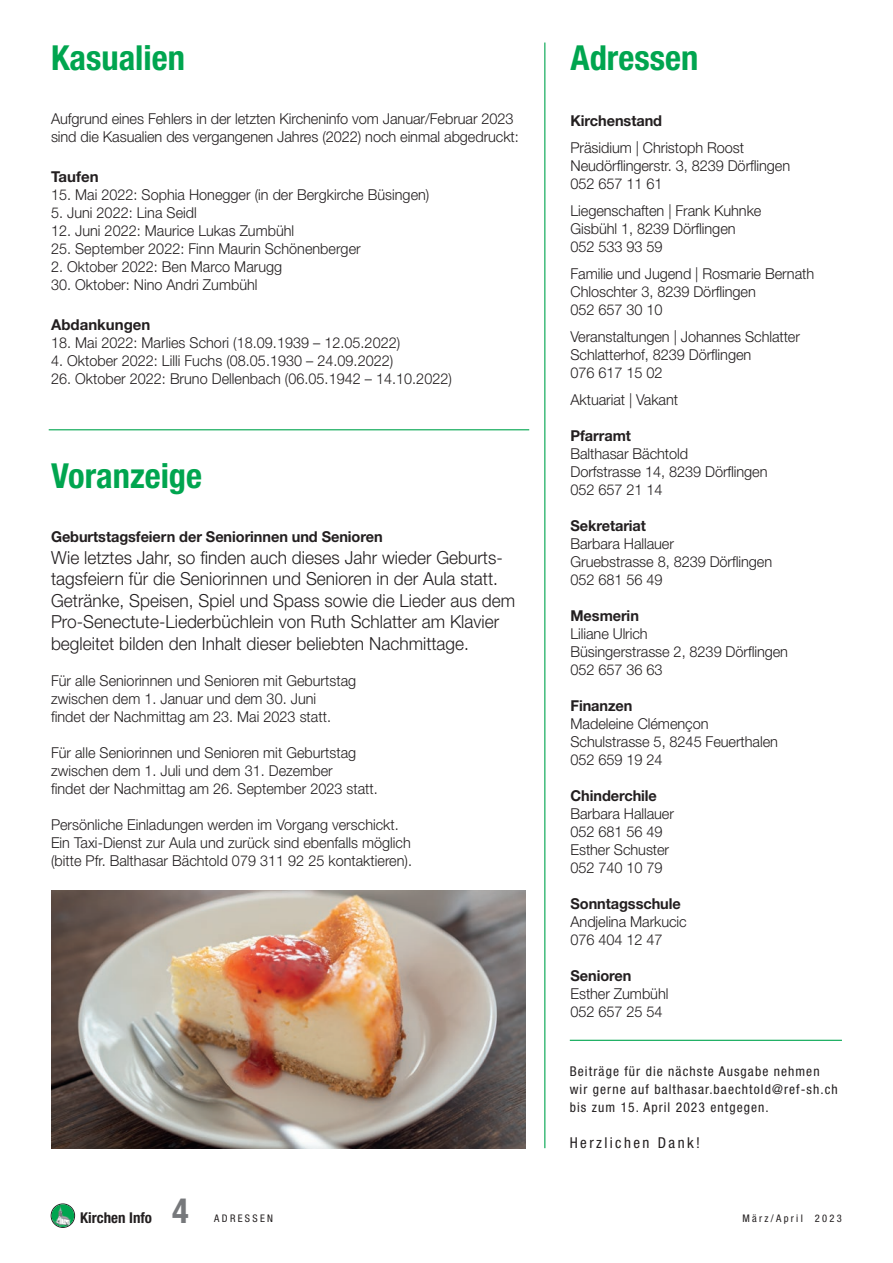
<style>
.page{position:relative;width:893px;height:1263px;background:#fff}
.page>*{position:absolute;margin:0;border:0;box-sizing:border-box;transform-origin:0 0}
.haupttitel{font:700 condensed 34.5px "Helvetica Neue LT Pro";color:#00a54f}
.t1{font:700 condensed 34.5px "Helvetica Neue LT Pro";color:#76787b}
.fliesstext{font:300 18px/21.6px "Helvetica Neue LT Pro";color:#231f20;scale:.96 1}
.fliesstext-2{font:300 15px/18px "Helvetica Neue LT Pro";letter-spacing:-.005em;color:#231f20}
.fliesstext-3{font:300 15px "Helvetica Neue LT Pro";letter-spacing:-.005em;color:#231f20;scale:.96 1}
.fliesstext-4{font:700 15px "Helvetica Neue LT Pro";letter-spacing:-.005em;color:#231f20}
.Datum{font:700 15px "Helvetica Neue LT Pro";color:#231f20}
.auszeichnung1{font:condensed 15px "Helvetica Neue LT Pro";letter-spacing:.16em;color:#231f20}
.t2{font:700 condensed 15px "Helvetica Neue LT Pro";color:#231f20}
.auszeichnung1-2{font:condensed 13.5px/18px "Helvetica Neue LT Pro";letter-spacing:.08em;color:#231f20}
.auszeichnung1-3{font:condensed 10.5px "Helvetica Neue LT Pro";letter-spacing:.22em;color:#231f20}
</style>
<div class="page">
<hr style="left:544px;top:43px;width:1px;height:1105px;background:#00a54f">
<hr style="left:570px;top:1040px;width:272px;height:1px;background:#00a54f">
<hr style="left:49px;top:429px;width:480px;height:1px;background:#00a54f">
<img style="left:51px;top:890px;width:475px;height:258px">
<div style="left:51px;top:1204px;width:24px;height:23px;border:1px solid #231f20;border-radius:50%"></div>
<img style="left:52px;top:1204px;width:22px;height:22px">
<p class="haupttitel" style="left:51px;top:37px;width:136px">Kasualien</p>
<p class="fliesstext-2" style="left:51px;top:110px;width:469px">Aufgrund eines Fehlers in der letzten Kircheninfo vom Januar/Februar 2023 sind die Kasualien des vergangenen Jahres (2022) noch einmal abgedruckt:</p>
<p class="Datum" style="left:51px;top:167px;width:49px">Taufen</p>
<p class="fliesstext-3" style="left:51px;top:185px;width:396px">15. Mai 2022: Sophia Honegger (in der Bergkirche Büsingen)</p>
<p class="fliesstext-3" style="left:51px;top:203px;width:153px">5. Juni 2022: Lina Seidl</p>
<p class="fliesstext-3" style="left:51px;top:221px;width:255px">12. Juni 2022: Maurice Lukas Zumbühl</p>
<p class="fliesstext-3" style="left:51px;top:239px;width:324px">25. September 2022: Finn Maurin Schönenberger</p>
<p class="fliesstext-3" style="left:51px;top:257px;width:242px">2. Oktober 2022: Ben Marco Marugg</p>
<p class="fliesstext-3" style="left:51px;top:275px;width:217px">30. Oktober: Nino Andri Zumbühl</p>
<p class="Datum" style="left:51px;top:315px;width:101px">Abdankungen</p>
<p class="fliesstext-3" style="left:51px;top:333px;width:365px">18. Mai 2022: Marlies Schori (18.09.1939 – 12.05.2022)</p>
<p class="fliesstext-3" style="left:51px;top:351px;width:358px">4. Oktober 2022: Lilli Fuchs (08.05.1930 – 24.09.2022)</p>
<p class="fliesstext-3" style="left:51px;top:369px;width:419px">26. Oktober 2022: Bruno Dellenbach (06.05.1942 – 14.10.2022)</p>
<p class="haupttitel" style="left:51px;top:455px;width:153px">Voranzeige</p>
<p class="fliesstext-4" style="left:51px;top:527px;width:333px">Geburtstagsfeiern der Seniorinnen und Senioren</p>
<p class="fliesstext" style="left:51px;top:546px;width:485px">Wie letztes Jahr, so finden auch dieses Jahr wieder Geburts&shy;tagsfeiern für die Seniorinnen und Senioren in der Aula statt.<br>Getränke, Speisen, Spiel und Spass sowie die Lieder aus dem Pro-Senectute-Liederbüchlein von Ruth Schlatter am Klavier begleitet bilden den Inhalt dieser beliebten Nachmittage.</p>
<p class="fliesstext-3" style="left:51px;top:671px;width:319px">Für alle Seniorinnen und Senioren mit Geburtstag</p>
<p class="fliesstext-3" style="left:51px;top:689px;width:278px">zwischen dem 1. Januar und dem 30. Juni</p>
<p class="fliesstext-3" style="left:51px;top:707px;width:293px">findet der Nachmittag am 23. Mai 2023 statt.</p>
<p class="fliesstext-3" style="left:51px;top:743px;width:319px">Für alle Seniorinnen und Senioren mit Geburtstag</p>
<p class="fliesstext-3" style="left:51px;top:761px;width:295px">zwischen dem 1. Juli und dem 31. Dezember</p>
<p class="fliesstext-3" style="left:51px;top:779px;width:342px">findet der Nachmittag am 26. September 2023 statt.</p>
<p class="fliesstext-3" style="left:51px;top:815px;width:364px">Persönliche Einladungen werden im Vorgang verschickt.</p>
<p class="fliesstext-3" style="left:51px;top:833px;width:376px">Ein Taxi-Dienst zur Aula und zurück sind ebenfalls möglich</p>
<p class="fliesstext-3" style="left:51px;top:851px;width:378px">(bitte Pfr. Balthasar Bächtold 079 311 92 25 kontaktieren).</p>
<p class="haupttitel" style="left:570px;top:37px;width:129px">Adressen</p>
<p class="fliesstext-4" style="left:570px;top:112px;width:93px">Kirchenstand</p>
<p class="fliesstext-2" style="left:570px;top:139px;width:175px">Präsidium | Christoph Roost</p>
<p class="fliesstext-2" style="left:570px;top:157px;width:221px">Neudörflingerstr. 3, 8239 Dörflingen</p>
<p class="fliesstext-2" style="left:570px;top:175px;width:94px">052 657 11 61</p>
<p class="fliesstext-2" style="left:570px;top:202px;width:192px">Liegenschaften | Frank Kuhnke</p>
<p class="fliesstext-2" style="left:570px;top:220px;width:167px">Gisbühl 1, 8239 Dörflingen</p>
<p class="fliesstext-2" style="left:570px;top:238px;width:94px">052 533 93 59</p>
<p class="fliesstext-2" style="left:570px;top:265px;width:245px">Familie und Jugend | Rosmarie Bernath</p>
<p class="fliesstext-2" style="left:570px;top:283px;width:187px">Chloschter 3, 8239 Dörflingen</p>
<p class="fliesstext-2" style="left:570px;top:301px;width:94px">052 657 30 10</p>
<p class="fliesstext-2" style="left:570px;top:328px;width:231px">Veranstaltungen | Johannes Schlatter</p>
<p class="fliesstext-2" style="left:570px;top:346px;width:182px">Schlatterhof, 8239 Dörflingen</p>
<p class="fliesstext-2" style="left:570px;top:364px;width:94px">076 617 15 02</p>
<p class="fliesstext-2" style="left:570px;top:391px;width:109px">Aktuariat | Vakant</p>
<p class="fliesstext-4" style="left:570px;top:427px;width:62px">Pfarramt</p>
<p class="fliesstext-2" style="left:570px;top:445px;width:119px">Balthasar Bächtold</p>
<p class="fliesstext-2" style="left:570px;top:463px;width:199px">Dorfstrasse 14, 8239 Dörflingen</p>
<p class="fliesstext-2" style="left:570px;top:481px;width:94px">052 657 21 14</p>
<p class="fliesstext-4" style="left:570px;top:517px;width:77px">Sekretariat</p>
<p class="fliesstext-2" style="left:570px;top:535px;width:105px">Barbara Hallauer</p>
<p class="fliesstext-2" style="left:570px;top:553px;width:203px">Gruebstrasse 8, 8239 Dörflingen</p>
<p class="fliesstext-2" style="left:570px;top:571px;width:94px">052 681 56 49</p>
<p class="fliesstext-4" style="left:570px;top:607px;width:70px">Mesmerin</p>
<p class="fliesstext-2" style="left:570px;top:625px;width:79px">Liliane Ulrich</p>
<p class="fliesstext-2" style="left:570px;top:643px;width:219px">Büsingerstrasse 2, 8239 Dörflingen</p>
<p class="fliesstext-2" style="left:570px;top:661px;width:94px">052 657 36 63</p>
<p class="fliesstext-4" style="left:570px;top:697px;width:64px">Finanzen</p>
<p class="fliesstext-2" style="left:570px;top:715px;width:140px">Madeleine Clémençon</p>
<p class="fliesstext-2" style="left:570px;top:733px;width:209px">Schulstrasse 5, 8245 Feuerthalen</p>
<p class="fliesstext-2" style="left:570px;top:751px;width:94px">052 659 19 24</p>
<p class="fliesstext-4" style="left:570px;top:787px;width:88px">Chinderchile</p>
<p class="fliesstext-2" style="left:570px;top:805px;width:105px">Barbara Hallauer</p>
<p class="fliesstext-2" style="left:570px;top:823px;width:94px">052 681 56 49</p>
<p class="fliesstext-2" style="left:570px;top:841px;width:100px">Esther Schuster</p>
<p class="fliesstext-2" style="left:570px;top:859px;width:94px">052 740 10 79</p>
<p class="fliesstext-4" style="left:570px;top:895px;width:112px">Sonntagsschule</p>
<p class="fliesstext-2" style="left:570px;top:913px;width:118px">Andjelina Markucic</p>
<p class="fliesstext-2" style="left:570px;top:931px;width:94px">076 404 12 47</p>
<p class="fliesstext-4" style="left:570px;top:967px;width:62px">Senioren</p>
<p class="fliesstext-2" style="left:570px;top:985px;width:99px">Esther Zumbühl</p>
<p class="fliesstext-2" style="left:570px;top:1003px;width:94px">052 657 25 54</p>
<p class="auszeichnung1-2" style="left:570px;top:1062px;width:270px">Beiträge für die nächste Ausgabe nehmen wir gerne auf balthasar.baechtold@ref-sh.ch bis zum 15. April 2023 entgegen.</p>
<p class="auszeichnung1" style="left:570px;top:1133px;width:132px">Herzlichen Dank!</p>
<p class="t2" style="left:80px;top:1209px;width:73px">Kirchen Info</p>
<h1 class="t1" style="left:172px;top:1190px;width:18px">4</h1>
<p class="auszeichnung1-3" style="left:214px;top:1212px;width:60px">ADRESSEN</p>
<p class="auszeichnung1-3" style="left:742px;top:1212px;width:101px">März/April 2023</p>
</div>
